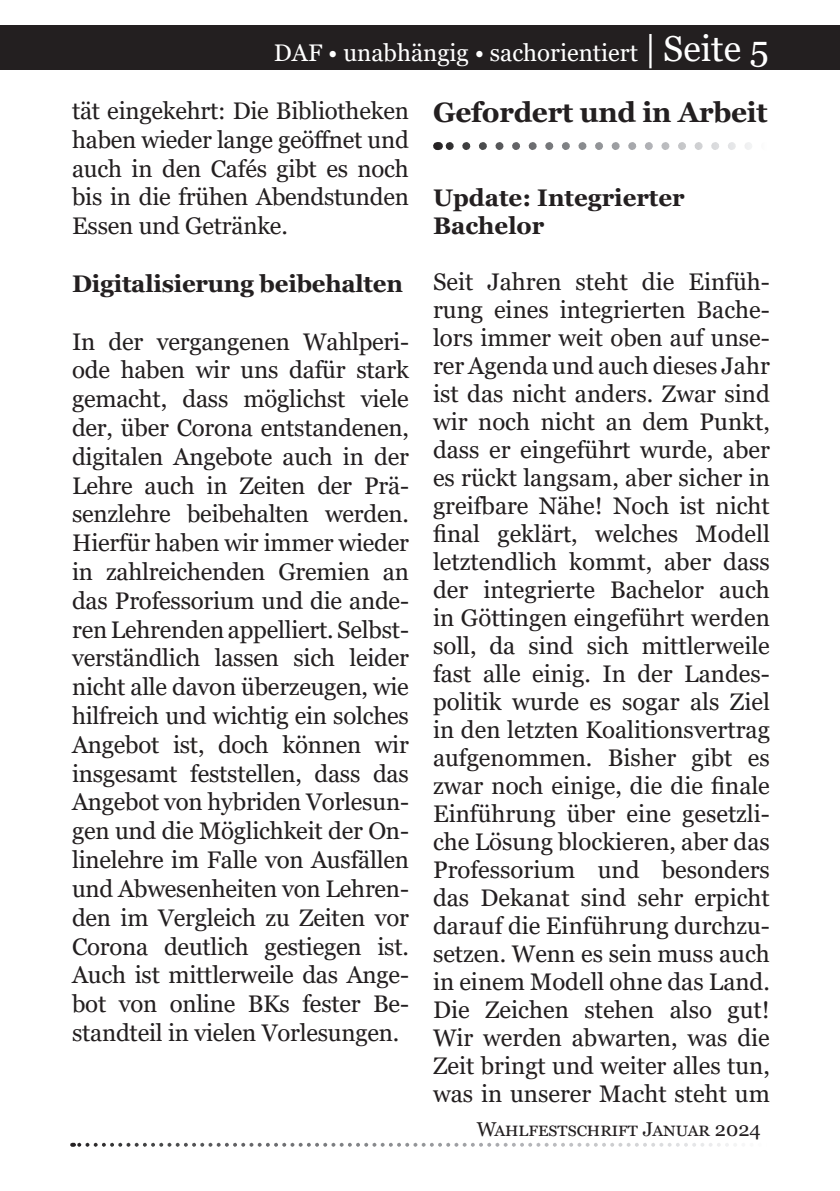
<style>
.page{position:relative;width:840px;height:1191px;background:#fff}
.page>*{position:absolute;margin:0;border:0;box-sizing:border-box;transform-origin:0 0}
.Überschrift_im_Text{font:700 28px "Georgia";letter-spacing:-.01em;color:#231f20}
.Überschrift_im_Text-2{font:24px/28.8px "Georgia";letter-spacing:-.005em;color:#231f20;text-align:justify}
.Überschrift_im_Text-3{font:700 24px "Georgia";letter-spacing:-.01em;color:#231f20}
.t1{font:24px "Georgia";color:#fff}
.t2{font:20px "Georgia";color:#231f20}
.s1{font-size:36px}
</style>
<div class="page">
<hr style="left:0;top:25px;width:3px;height:44px;background:#231f20">
<div style="left:3px;top:25px;width:836px;height:44px;background:#231f20"></div>
<svg style="left:72px;top:1142px;width:665px;height:4px"></svg>
<svg style="left:445px;top:142px;width:303px;height:8px"></svg>
<p class="t1" style="left:274px;top:38px;width:496px">DAF • unabhängig • sachorientiert <span class="s1">| Seite 5</span></p>
<p class="Überschrift_im_Text-2" style="left:72px;top:97px;width:338px">tät eingekehrt: Die Bibliotheken haben wieder lange geöffnet und auch in den Cafés gibt es noch bis in die frühen Abendstunden Essen und Getränke.</p>
<p class="Überschrift_im_Text-3" style="left:72px;top:268px;width:332px">Digitalisierung beibehalten</p>
<p class="Überschrift_im_Text-2" style="left:72px;top:327px;width:338px">In der vergangenen Wahlperi&shy;ode haben wir uns dafür stark gemacht, dass möglichst viele der, über Corona entstandenen, digitalen Angebote auch in der Lehre auch in Zeiten der Prä&shy;senzlehre beibehalten werden.<br>Hierfür haben wir immer wieder in zahlreichenden Gremien an das Professorium und die ande&shy;ren Lehrenden appelliert. Selbst&shy;verständlich lassen sich leider nicht alle davon überzeugen, wie hilfreich und wichtig ein solches Angebot ist, doch können wir insgesamt feststellen, dass das Angebot von hybriden Vorlesun&shy;gen und die Möglichkeit der On&shy;linelehre im Falle von Ausfällen und Abwesenheiten von Lehren&shy;den im Vergleich zu Zeiten vor Corona deutlich gestiegen ist.<br>Auch ist mittlerweile das Ange&shy;bot von online BKs fester Be&shy;standteil in vielen Vorlesungen.</p>
<p class="Überschrift_im_Text" style="left:433px;top:94px;width:336px">Gefordert und in Arbeit</p>
<p class="Überschrift_im_Text-3" style="left:433px;top:182px;width:253px">Update: Integrierter</p>
<p class="Überschrift_im_Text-3" style="left:433px;top:210px;width:113px">Bachelor</p>
<p class="Überschrift_im_Text-2" style="left:433px;top:268px;width:338px;line-height:28px">Seit Jahren steht die Einfüh&shy;rung eines integrierten Bache&shy;lors immer weit oben auf unse&shy;rer Agenda und auch dieses Jahr ist das nicht anders. Zwar sind wir noch nicht an dem Punkt, dass er eingeführt wurde, aber es rückt langsam, aber sicher in greifbare Nähe! Noch ist nicht final geklärt, welches Modell letztendlich kommt, aber dass der integrierte Bachelor auch in Göttingen eingeführt werden soll, da sind sich mittlerweile fast alle einig. In der Landes&shy;politik wurde es sogar als Ziel in den letzten Koalitionsvertrag aufgenommen. Bisher gibt es zwar noch einige, die die finale Einführung über eine gesetzli&shy;che Lösung blockieren, aber das Professorium und besonders das Dekanat sind sehr erpicht darauf die Einführung durchzu&shy;setzen. Wenn es sein muss auch in einem Modell ohne das Land.</p>
<p class="Überschrift_im_Text-2" style="left:433px;top:996px;width:338px;line-height:28px">Die Zeichen stehen also gut!<br>Wir werden abwarten, was die Zeit bringt und weiter alles tun, was in unserer Macht steht um</p>
<p class="t2" style="left:476px;top:1117px;width:285px">Wahlfestschrift Januar 2024</p>
</div>
